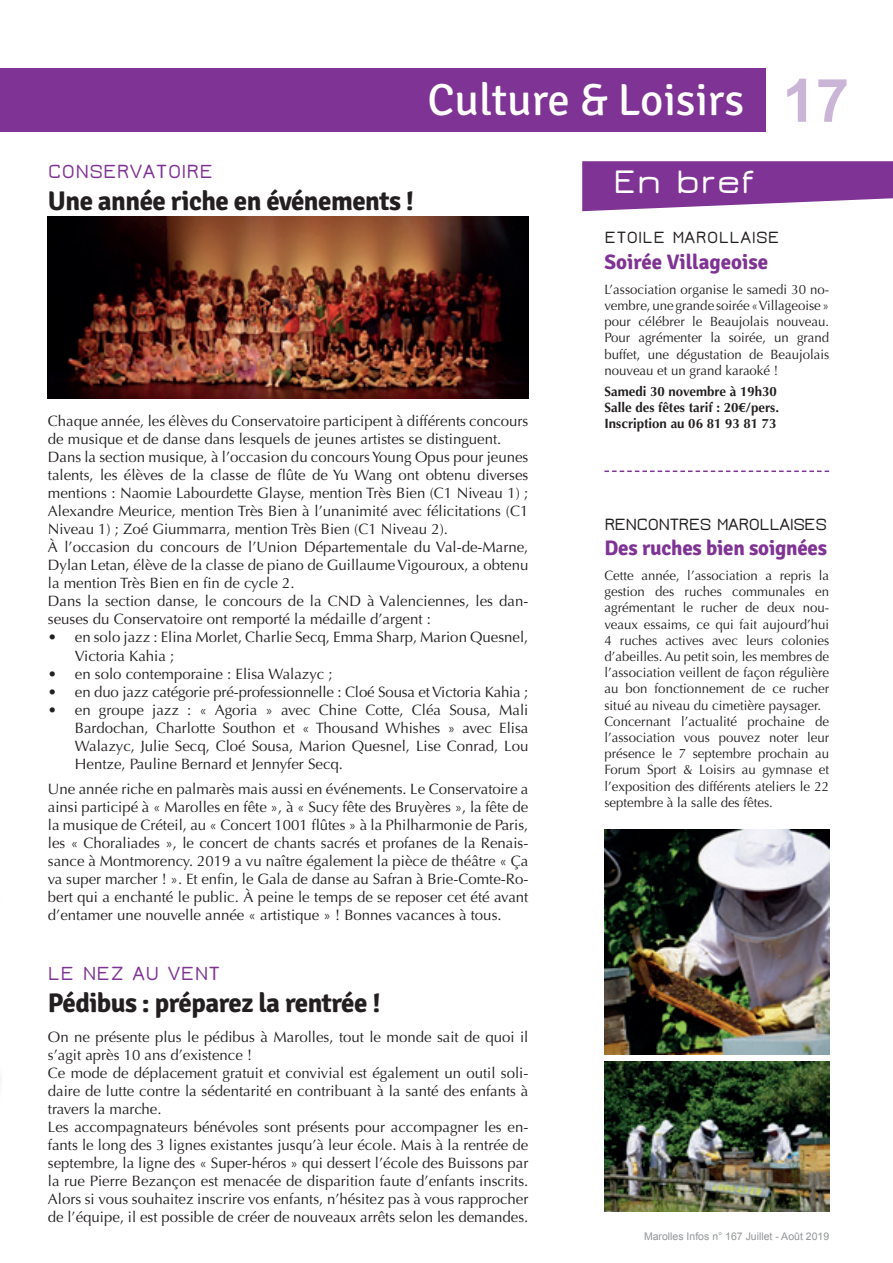
<style>
.page{position:relative;width:893px;height:1263px;background:#fff}
.page>*{position:absolute;margin:0;border:0;box-sizing:border-box;transform-origin:0 0}
.t1{font:45px "Signika";color:#fff}
.t2{font:600 36px "Jura";color:#fff}
.t3{font:700 27px "Signika";letter-spacing:-.02em;color:#231f20}
.t4{font:700 21px "Signika";letter-spacing:-.01em;color:#7f3394}
.t5{font:600 21px "Jura";color:#7f3394}
.t6{font:600 18px "Jura";letter-spacing:-.05em;color:#231f20}
.t7{font:600 18px "Jura";color:#231f20}
.t8{font:15px/18px "Optima";color:#231f20}
.t9{font:13.5px/16.2px "Optima";color:#231f20;text-align:justify}
.t10{font:700 13.5px/16.2px "Optima";color:#231f20}
.t11{font:10.5px "Arial";color:#939598}
.s1{font-family:"Arial";font-weight:700;font-size:60px;color:#cbb5d7}
</style>
<div class="page">
<div style="left:0;top:68px;width:765px;height:64px;background:#7f3394"></div>
<svg style="left:582px;top:161px;width:311px;height:50px;background:#8f4da1"></svg>
<svg style="left:604px;top:470px;width:225px;height:2px"></svg>
<img style="left:48px;top:217px;width:480px;height:181px">
<img style="left:604px;top:830px;width:225px;height:225px">
<img style="left:604px;top:1061px;width:225px;height:150px">
<h1 class="t1" style="left:427px;top:74px;width:423px">Culture &amp; Loisirs <span class="s1">17</span></h1>
<h3 class="t5" style="left:48px;top:161px;width:167px">CONSERVATOIRE</h3>
<h3 class="t3" style="left:48px;top:185px;width:368px">Une année riche en événements !</h3>
<p class="t8" style="left:48px;top:413px;width:482px">Chaque année, les élèves du Conservatoire participent à différents concours de musique et de danse dans lesquels de jeunes artistes se distinguent.<br>Dans la section musique, à l’occasion du concours Young Opus pour jeunes talents, les élèves de la classe de flûte de Yu Wang ont obtenu diverses mentions : Naomie Labourdette Glayse, mention Très Bien (C1 Niveau 1) ; Alexandre Meurice, mention Très Bien à l’unanimité avec félicitations (C1<br>Niveau 1) ; Zoé Giummarra, mention Très Bien (C1 Niveau 2).<br>À l’occasion du concours de l’Union Départementale du Val-de-Marne, Dylan Letan, élève de la classe de piano de Guillaume Vigouroux, a obtenu la mention Très Bien en fin de cycle 2.<br>Dans la section danse, le concours de la CND à Valenciennes, les dan&shy;seuses du Conservatoire ont remporté la médaille d’argent :</p>
<p class="t8" style="left:75px;top:629px;width:455px;text-indent:-27px">• en solo jazz : Elina Morlet, Charlie Secq, Emma Sharp, Marion Quesnel,<br>Victoria Kahia ;</p>
<p class="t8" style="left:48px;top:665px;width:286px">• en solo contemporaine : Elisa Walazyc ;</p>
<p class="t8" style="left:48px;top:683px;width:482px">• en duo jazz catégorie pré-professionnelle : Cloé Sousa et Victoria Kahia ;</p>
<p class="t8" style="left:75px;top:701px;width:455px;text-align:justify;text-indent:-27px">• en groupe jazz : « Agoria » avec Chine Cotte, Cléa Sousa, Mali Bardochan, Charlotte Southon et « Thousand Whishes » avec Elisa Walazyc, Julie Secq, Cloé Sousa, Marion Quesnel, Lise Conrad, Lou Hentze, Pauline Bernard et Jennyfer Secq.</p>
<p class="t8" style="left:48px;top:780px;width:482px;text-align:justify">Une année riche en palmarès mais aussi en événements. Le Conservatoire a ainsi participé à « Marolles en fête », à « Sucy fête des Bruyères », la fête de la musique de Créteil, au « Concert 1001 flûtes » à la Philharmonie de Paris, les « Choraliades », le concert de chants sacrés et profanes de la Renais&shy;sance à Montmorency. 2019 a vu naître également la pièce de théâtre « Ça va super marcher ! ». Et enfin, le Gala de danse au Safran à Brie-Comte-Ro&shy;bert qui a enchanté le public. À peine le temps de se reposer cet été avant d’entamer une nouvelle année « artistique » ! Bonnes vacances à tous.</p>
<h3 class="t5" style="left:48px;top:963px;width:174px">LE NEZ AU VENT</h3>
<h3 class="t3" style="left:48px;top:987px;width:334px">Pédibus : préparez la rentrée !</h3>
<p class="t8" style="left:48px;top:1028px;width:482px">On ne présente plus le pédibus à Marolles, tout le monde sait de quoi il s’agit après 10 ans d’existence !<br>Ce mode de déplacement gratuit et convivial est également un outil soli&shy;daire de lutte contre la sédentarité en contribuant à la santé des enfants à travers la marche.<br>Les accompagnateurs bénévoles sont présents pour accompagner les en&shy;fants le long des 3 lignes existantes jusqu’à leur école. Mais à la rentrée de septembre, la ligne des « Super-héros » qui dessert l’école des Buissons par la rue Pierre Bezançon est menacée de disparition faute d’enfants inscrits.<br>Alors si vous souhaitez inscrire vos enfants, n’hésitez pas à vous rapprocher de l’équipe, il est possible de créer de nouveaux arrêts selon les demandes.</p>
<h2 class="t2" style="left:613px;top:164px;width:144px">En bref</h2>
<p class="t7" style="left:604px;top:229px;width:177px">ETOILE MAROLLAISE</p>
<h3 class="t4" style="left:604px;top:249px;width:165px">Soirée Villageoise</h3>
<p class="t9" style="left:604px;top:281px;width:226px">L’association organise le samedi 30 no&shy;vembre, une grande soirée « Villageoise » pour célébrer le Beaujolais nouveau.<br>Pour agrémenter la soirée, un grand buffet, une dégustation de Beaujolais nouveau et un grand karaoké !</p>
<p class="t10" style="left:604px;top:383px;width:176px">Samedi 30 novembre à 19h30<br>Salle des fêtes tarif : 20€/pers.<br>Inscription au 06 81 93 81 73</p>
<p class="t6" style="left:604px;top:515px;width:224px">RENCONTRES MAROLLAISES</p>
<h3 class="t4" style="left:604px;top:535px;width:224px">Des ruches bien soignées</h3>
<p class="t9" style="left:604px;top:567px;width:226px;text-align:left">Cette année, l’association a repris la gestion des ruches communales en agrémentant le rucher de deux nou&shy;veaux essaims, ce qui fait aujourd’hui 4 ruches actives avec leurs colonies d’abeilles. Au petit soin, les membres de l’association veillent de façon régulière au bon fonctionnement de ce rucher situé au niveau du cimetière paysager.<br>Concernant l’actualité prochaine de l’association vous pouvez noter leur présence le 7 septembre prochain au Forum Sport &amp; Loisirs au gymnase et l’exposition des différents ateliers le 22 septembre à la salle des fêtes.</p>
<p class="t11" style="left:644px;top:1230px;width:187px">Marolles Infos n° 167 Juillet - Août 2019</p>
</div>
